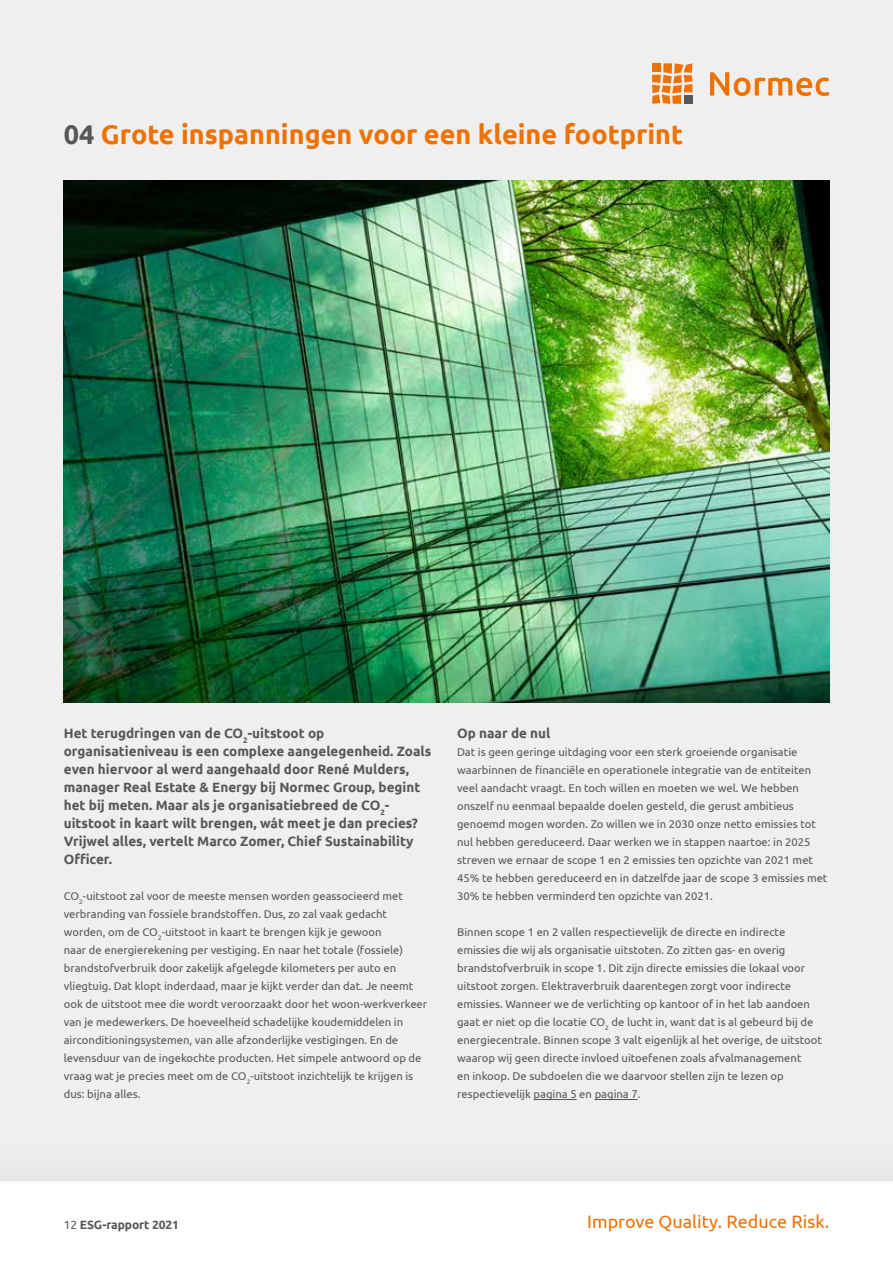
<style>
.page{position:relative;width:893px;height:1263px;background:#fff}
.page>*{position:absolute;margin:0;border:0;box-sizing:border-box;transform-origin:0 0}
.t1{font:700 27px "Ubuntu";color:#ee7203}
.t2{font:18px "Ubuntu";color:#ee7203}
.t3{font:700 13.5px/18px "Ubuntu";color:#575756}
.t4{font:700 12px "Ubuntu";letter-spacing:-.01em;color:#575756}
.t5{font:11.25px/18px "Ubuntu";color:#575756}
.s1{color:#575756}
.s2{font-weight:400}
</style>
<div class="page">
<div style="left:0;top:0;width:893px;height:1257px;background:#eeefee"></div>
<img style="left:64px;top:180px;width:765px;height:522px">
<div style="left:0;top:1182px;width:893px;height:75px;background:#fff"></div>
<svg style="left:710px;top:72px;width:119px;height:24px"></svg>
<svg style="left:652px;top:63px;width:40px;height:41px"></svg>
<h1 class="t1" style="left:64px;top:118px;width:621px"><span class="s1">04</span> Grote inspanningen voor een kleine footprint</h1>
<p class="t3" style="left:64px;top:724px;width:369px">Het terugdringen van de CO<sub>2</sub>-uitstoot op organisatieniveau is een complexe aangelegenheid. Zoals even hiervoor al werd aangehaald door René Mulders, manager Real Estate &amp; Energy bij Normec Group, begint het bij meten. Maar als je organisatiebreed de CO<sub>2</sub>- uitstoot in kaart wilt brengen, wát meet je dan precies?<br>Vrijwel alles, vertelt Marco Zomer, Chief Sustainability Officer.</p>
<p class="t5" style="left:64px;top:887px;width:365px">CO<sub>2</sub>-uitstoot zal voor de meeste mensen worden geassocieerd met verbranding van fossiele brandstoffen. Dus, zo zal vaak gedacht worden, om de CO<sub>2</sub>-uitstoot in kaart te brengen kijk je gewoon<br>naar de energierekening per vestiging. En naar het totale (fossiele) brandstofverbruik door zakelijk afgelegde kilometers per auto en vliegtuig. Dat klopt inderdaad, maar je kijkt verder dan dat. Je neemt ook de uitstoot mee die wordt veroorzaakt door het woon-werkverkeer van je medewerkers. De hoeveelheid schadelijke koudemiddelen in airconditioningsystemen, van alle afzonderlijke vestigingen. En de levensduur van de ingekochte producten. Het simpele antwoord op de vraag wat je precies meet om de CO<sub>2</sub>-uitstoot inzichtelijk te krijgen is dus: bijna alles.</p>
<p class="t3" style="left:457px;top:724px;width:95px">Op naar de nul</p>
<p class="t5" style="left:457px;top:743px;width:372px">Dat is geen geringe uitdaging voor een sterk groeiende organisatie waarbinnen de financiële en operationele integratie van de entiteiten veel aandacht vraagt. En toch willen en moeten we wel. We hebben onszelf nu eenmaal bepaalde doelen gesteld, die gerust ambitieus genoemd mogen worden. Zo willen we in 2030 onze netto emissies tot nul hebben gereduceerd. Daar werken we in stappen naartoe: in 2025 streven we ernaar de scope 1 en 2 emissies ten opzichte van 2021 met 45% te hebben gereduceerd en in datzelfde jaar de scope 3 emissies met 30% te hebben verminderd ten opzichte van 2021.</p>
<p class="t5" style="left:457px;top:923px;width:366px">Binnen scope 1 en 2 vallen respectievelijk de directe en indirecte emissies die wij als organisatie uitstoten. Zo zitten gas- en overig brandstofverbruik in scope 1. Dit zijn directe emissies die lokaal voor uitstoot zorgen. Elektraverbruik daarentegen zorgt voor indirecte emissies. Wanneer we de verlichting op kantoor of in het lab aandoen gaat er niet op die locatie CO<sub>2</sub> de lucht in, want dat is al gebeurd bij de energiecentrale. Binnen scope 3 valt eigenlijk al het overige, de uitstoot waarop wij geen directe invloed uitoefenen zoals afvalmanagement<br>en inkoop. De subdoelen die we daarvoor stellen zijn te lezen op respectievelijk pagina 5 en pagina 7.</p>
<p class="t4" style="left:64px;top:1217px;width:117px"><span class="s2">12</span> ESG-rapport 2021</p>
<h2 class="t2" style="left:587px;top:1211px;width:243px">Improve Quality. Reduce Risk.</h2>
</div>
